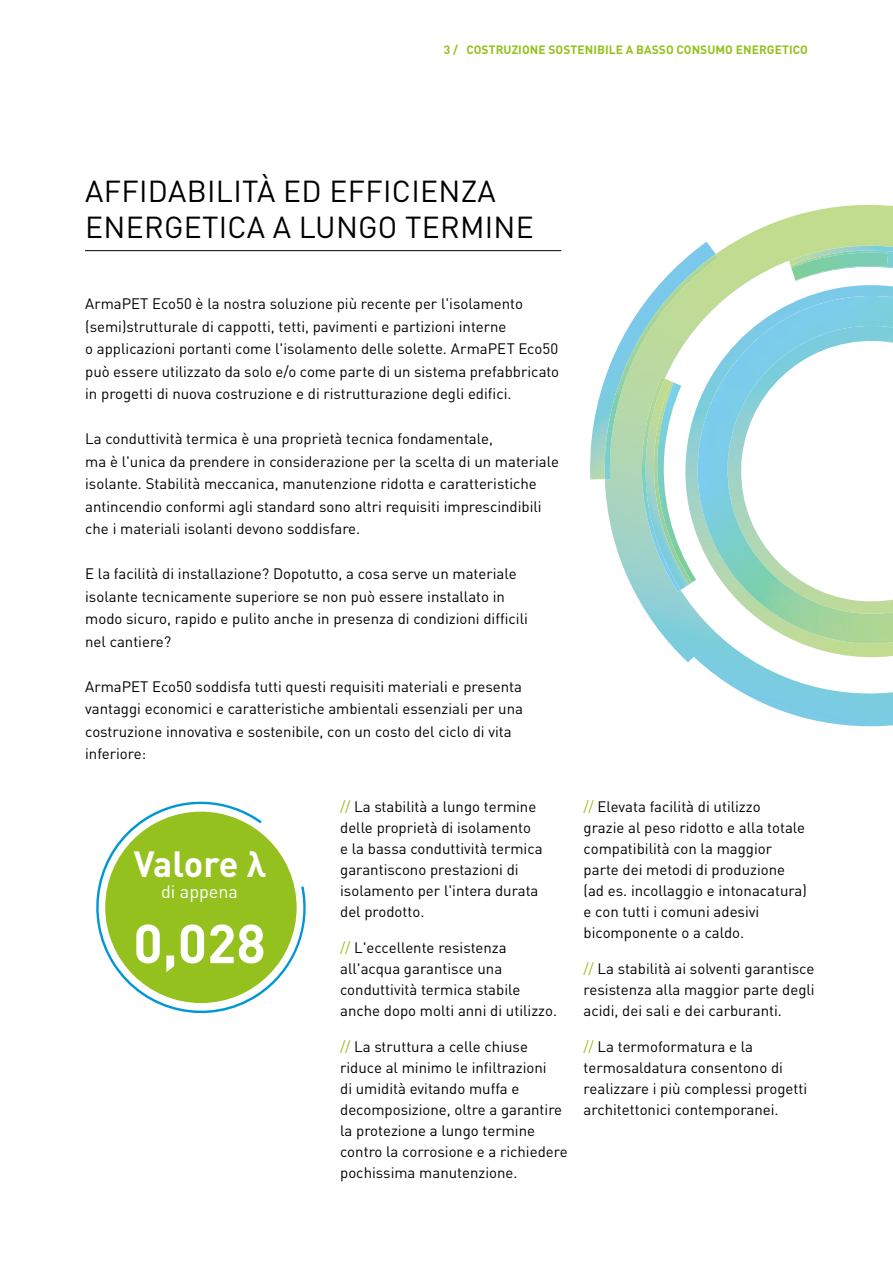
<style>
.page{position:relative;width:893px;height:1263px;background:#fff}
.page>*{position:absolute;margin:0;border:0;box-sizing:border-box;transform-origin:0 0}
.t1{font:700 54px "DIN Pro";color:#fff}
.t2{font:700 36px "DIN Pro";letter-spacing:-.01em;color:#fff}
.t3{font:30px/36px "DIN Pro";letter-spacing:.01em;color:#000}
.t4{font:18px "DIN Pro";color:#fff}
.t5{font:15px/21px "DIN Pro";color:#000}
.t6{font:700 12px "DIN Pro";letter-spacing:.005em;color:#95c11f}
.s1{color:#95c11f}
</style>
<div class="page">
<svg style="left:96px;top:801px;width:210px;height:213px;fill:#95c11f"></svg>
<svg style="left:633px;top:205px;width:260px;height:522px"></svg>
<img style="left:790px;top:243px;width:103px;height:17px">
<svg style="left:590px;top:242px;width:126px;height:348px"></svg>
<img style="left:638px;top:377px;width:37px;height:215px">
<svg style="left:675px;top:285px;width:218px;height:380px"></svg>
<img style="left:688px;top:296px;width:205px;height:348px">
<hr style="left:85px;top:250px;width:476px;height:1px;background:#000">
<p class="t6" style="left:444px;top:39px;width:365px">3 / COSTRUZIONE SOSTENIBILE A BASSO CONSUMO ENERGETICO</p>
<h3 class="t3" style="left:85px;top:170px;width:450px">AFFIDABILITÀ ED EFFICIENZA<br>ENERGETICA A LUNGO TERMINE</h3>
<p class="t5" style="left:85px;top:291px;width:475px;line-height:22.5px">ArmaPET Eco50 è la nostra soluzione più recente per l'isolamento (semi)strutturale di cappotti, tetti, pavimenti e partizioni interne<br>o applicazioni portanti come l'isolamento delle solette. ArmaPET Eco50 può essere utilizzato da solo e/o come parte di un sistema prefabbricato in progetti di nuova costruzione e di ristrutturazione degli edifici.</p>
<p class="t5" style="left:85px;top:426px;width:475px;line-height:22.5px">La conduttività termica è una proprietà tecnica fondamentale,<br>ma è l'unica da prendere in considerazione per la scelta di un materiale isolante. Stabilità meccanica, manutenzione ridotta e caratteristiche antincendio conformi agli standard sono altri requisiti imprescindibili che i materiali isolanti devono soddisfare.</p>
<p class="t5" style="left:85px;top:561px;width:444px;line-height:22.5px">E la facilità di installazione? Dopotutto, a cosa serve un materiale isolante tecnicamente superiore se non può essere installato in modo sicuro, rapido e pulito anche in presenza di condizioni difficili nel cantiere?</p>
<p class="t5" style="left:85px;top:673px;width:439px;line-height:22.5px">ArmaPET Eco50 soddisfa tutti questi requisiti materiali e presenta vantaggi economici e caratteristiche ambientali essenziali per una costruzione innovativa e sostenibile, con un costo del ciclo di vita inferiore:</p>
<h2 class="t2" style="left:134px;top:834px;width:133px">Valore λ</h2>
<p class="t4" style="left:161px;top:878px;width:79px">di appena</p>
<h1 class="t1" style="left:133px;top:899px;width:134px">0,028</h1>
<p class="t5" style="left:340px;top:795px;width:204px"><span class="s1">//</span> La stabilità a lungo termine delle proprietà di isolamento e la bassa conduttività termica garantiscono prestazioni di isolamento per l'intera durata del prodotto.</p>
<p class="t5" style="left:340px;top:936px;width:218px"><span class="s1">//</span> L'eccellente resistenza all'acqua garantisce una conduttività termica stabile anche dopo molti anni di utilizzo.</p>
<p class="t5" style="left:340px;top:1035px;width:229px"><span class="s1">//</span> La struttura a celle chiuse riduce al minimo le infiltrazioni<br>di umidità evitando muffa e decomposizione, oltre a garantire la protezione a lungo termine contro la corrosione e a richiedere pochissima manutenzione.</p>
<p class="t5" style="left:584px;top:795px;width:225px"><span class="s1">//</span> Elevata facilità di utilizzo<br>grazie al peso ridotto e alla totale compatibilità con la maggior parte dei metodi di produzione (ad es. incollaggio e intonacatura) e con tutti i comuni adesivi bicomponente o a caldo.</p>
<p class="t5" style="left:584px;top:957px;width:233px;text-align:justify"><span class="s1">//</span> La stabilità ai solventi garantisce resistenza alla maggior parte degli acidi, dei sali e dei carburanti.</p>
<p class="t5" style="left:584px;top:1035px;width:225px"><span class="s1">//</span> La termoformatura e la termosaldatura consentono di realizzare i più complessi progetti architettonici contemporanei.</p>
</div>
